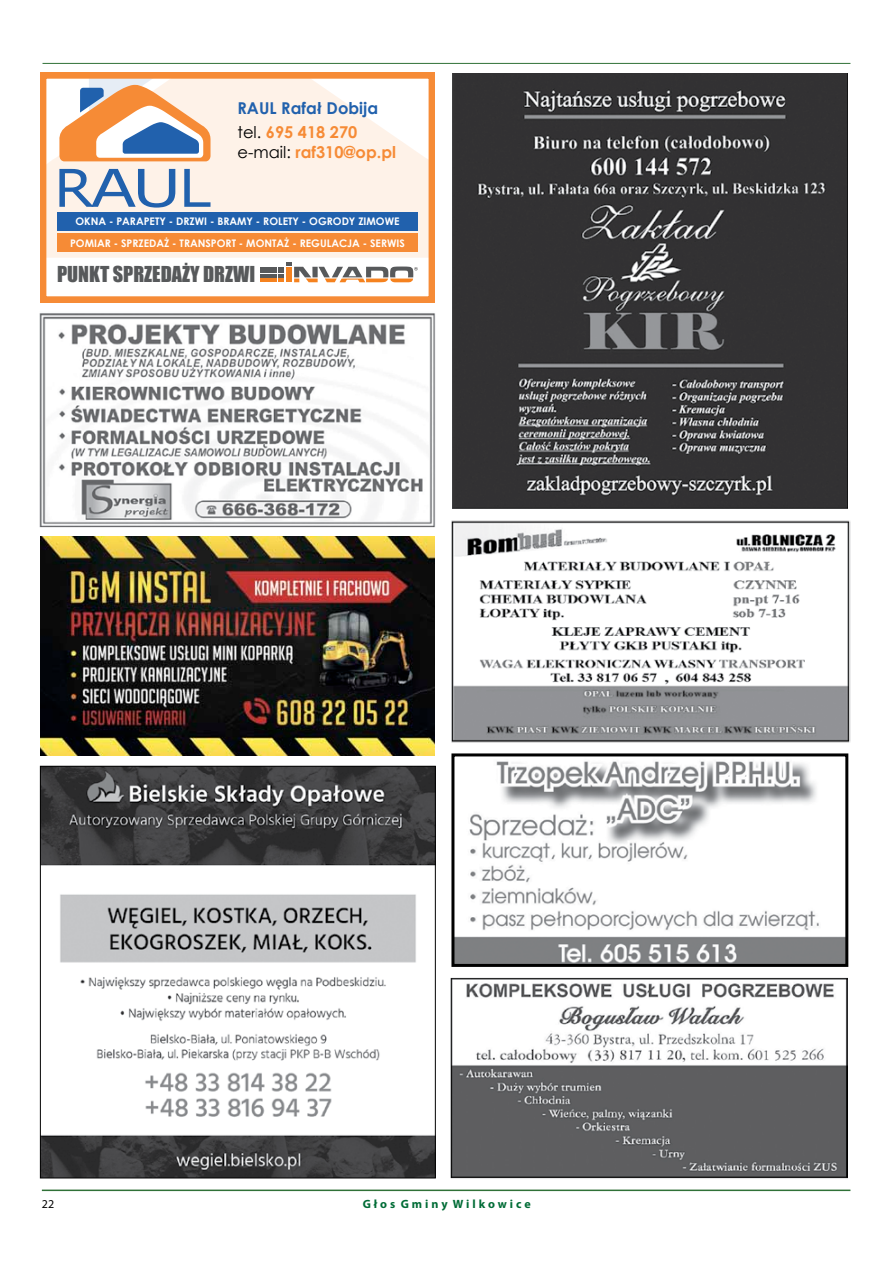
<style>
.page{position:relative;width:893px;height:1263px;background:#fff}
.page>*{position:absolute;margin:0;border:0;box-sizing:border-box;transform-origin:0 0}
.t1{font:20.1px "Impact";color:#57595b}
.t2{font:700 16.35px/23.9px "Century Gothic";color:#2161ad}
.t3{font:700 16.35px "Century Gothic";color:#f68b36}
.t4{font:700 12px "Myriad Pro";color:#006c36}
.t5{font:12px "Myriad Pro";color:#000}
.t6{font:700 10.5px/21.3px "Century Gothic";color:#fff;text-align:center}
.s1{font-weight:400;color:#000}
.s2{color:#f68b36}
</style>
<div class="page">
<hr style="left:42px;top:1189px;width:808px;height:2px;background:#307137">
<hr style="left:43px;top:63px;width:807px;height:1px;background:#307137">
<img style="left:42px;top:768px;width:392px;height:408px">
<img style="left:455px;top:761px;width:389px;height:202px">
<div style="left:451px;top:753px;width:397px;height:214px;border:3px solid #000"></div>
<img style="left:453px;top:74px;width:395px;height:435px">
<img style="left:39px;top:313px;width:397px;height:215px">
<img style="left:452px;top:520px;width:398px;height:223px">
<img style="left:451px;top:977px;width:397px;height:202px">
<img style="left:40px;top:537px;width:395px;height:219px">
<svg style="left:40px;top:72px;width:395px;height:231px"></svg>
<div style="left:57px;top:212px;width:361px;height:19px;background:#2161ad"></div>
<div style="left:57px;top:233px;width:361px;height:19px;background:#f68b36"></div>
<svg style="left:59px;top:72px;width:151px;height:89px"></svg>
<svg style="left:59px;top:169px;width:116px;height:39px;background:#adbdd2"></svg>
<svg style="left:184px;top:169px;width:26px;height:38px"></svg>
<hr style="left:260px;top:274px;width:17px;height:3px;background:#57595b">
<hr style="left:260px;top:279px;width:17px;height:3px;background:#f5821f">
<div style="left:260px;top:267px;width:17px;height:5px;background:#57595b"></div>
<svg style="left:279px;top:262px;width:139px;height:20px"></svg>
<h2 class="t2" style="left:237px;top:96px;width:142px">RAUL Rafał Dobija <span class="s1">tel.</span> <span class="s2">695 418 270</span></h2>
<h2 class="t3" style="left:237px;top:139px;width:160px"><span class="s1">e-mail:</span> raf310@op.pl</h2>
<p class="t6" style="left:70px;top:210px;width:336px">OKNA - PARAPETY - DRZWI - BRAMY - ROLETY - OGRODY ZIMOWE<br>POMIAR - SPRZEDAŻ - TRANSPORT - MONTAŻ - REGULACJA - SERWIS</p>
<h1 class="t1" style="left:57px;top:259px;width:200px">PUNKT SPRZEDAŻY DRZWI</h1>
<p class="t5" style="left:42px;top:1196px;width:14px">22</p>
<p class="t4" style="left:363px;top:1196px;width:169px">G ł o s G m i n y W i l k o w i c e</p>
</div>
